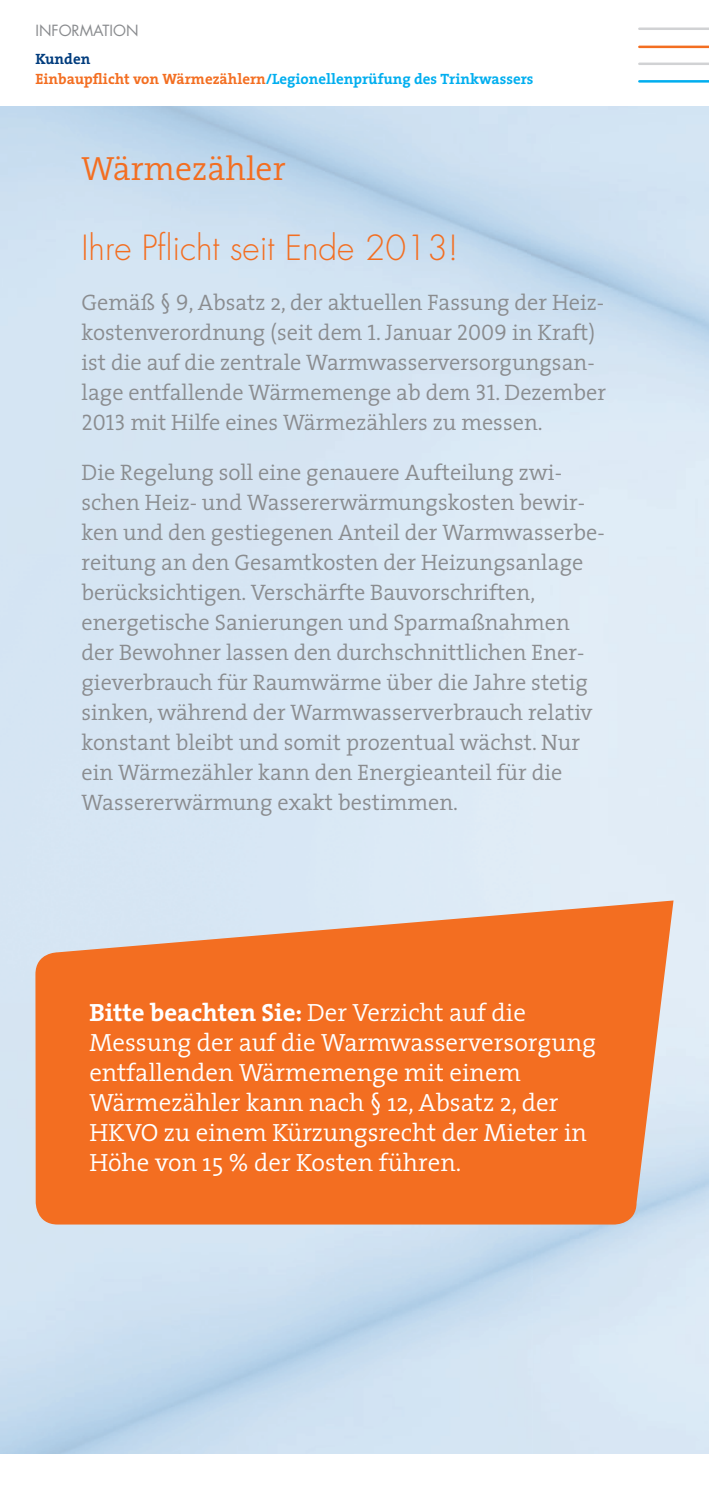
<style>
.page{position:relative;width:709px;height:1489px;background:#fff}
.page>*{position:absolute;margin:0;border:0;box-sizing:border-box;transform-origin:0 0}
.t1{font:300 33.75px "Futura LT";color:#f36e21}
.t2{font:300 33.75px "The Serif";color:#f36e21}
.t3{font:300 25px/30px "The Serif";color:#fff}
.t4{font:300 22.5px/30px "The Serif";color:#8a8c8f}
.t5{font:700 15px/20px "The Serif";color:#00aeef}
.t6{font:15px "Futura LT";color:#8a8c8f}
.s1{color:#013c7d}
.s2{color:#f36e21}
.s3{font-family:"The Serif Semi Light Caps";font-weight:400}
.s4{font-weight:700}
</style>
<div class="page">
<hr style="left:639px;top:80px;width:70px;height:3px;background:#00aeef">
<hr style="left:639px;top:46px;width:70px;height:2px;background:#f36e21">
<hr style="left:639px;top:27px;width:70px;height:3px;background:#d1d2d4">
<hr style="left:639px;top:63px;width:70px;height:2px;background:#d1d2d4">
<svg style="left:35px;top:900px;width:638px;height:324px;fill:#f36e21"></svg>
<p class="t6" style="left:35px;top:21px;width:105px">INFORMATION</p>
<p class="t5" style="left:35px;top:48px;width:499px"><span class="s1">Kunden<br></span><span class="s2">Einbaupflicht von Wärmezählern</span>/Legionellenprüfung des Trinkwassers</p>
<h1 class="t2" style="left:81px;top:141px;width:206px">Wärmezähler</h1>
<h1 class="t1" style="left:81px;top:227px;width:378px">Ihre Pflicht seit Ende 2013!</h1>
<p class="t4" style="left:81px;top:287px;width:526px">Gemäß § <span class="s3">9</span>, Absatz 2, der aktuellen Fassung der Heiz&shy;kostenverordnung (seit dem <span class="s3">1</span>. Januar <span class="s3">2009</span> in Kraft) ist die auf die zentrale Warmwasserversorgungsan&shy;lage entfallende Wärmemenge ab dem <span class="s3">31</span>. Dezember <span class="s3">2013</span> mit Hilfe eines Wärmezählers zu messen.</p>
<p class="t4" style="left:81px;top:457px;width:525px">Die Regelung soll eine genauere Aufteilung zwi&shy;schen Heiz- und Wassererwärmungskosten bewir&shy;ken und den gestiegenen Anteil der Warmwasserbe&shy;reitung an den Gesamtkosten der Heizungsanlage berücksichtigen. Verschärfte Bauvorschriften, energetische Sanierungen und Sparmaßnahmen der Bewohner lassen den durchschnittlichen Ener&shy;gieverbrauch für Raumwärme über die Jahre stetig sinken, während der Warmwasserverbrauch relativ konstant bleibt und somit prozentual wächst. Nur ein Wärmezähler kann den Energieanteil für die Wassererwärmung exakt bestimmen.</p>
<p class="t3" style="left:89px;top:996px;width:508px"><span class="s4">Bitte beachten Sie:</span> Der Verzicht auf die Messung der auf die Warmwasserversorgung entfallenden Wärmemenge mit einem Wärmezähler kann nach § 12, Absatz 2, der HKVO zu einem Kürzungsrecht der Mieter in Höhe von 15 % der Kosten führen.</p>
</div>
